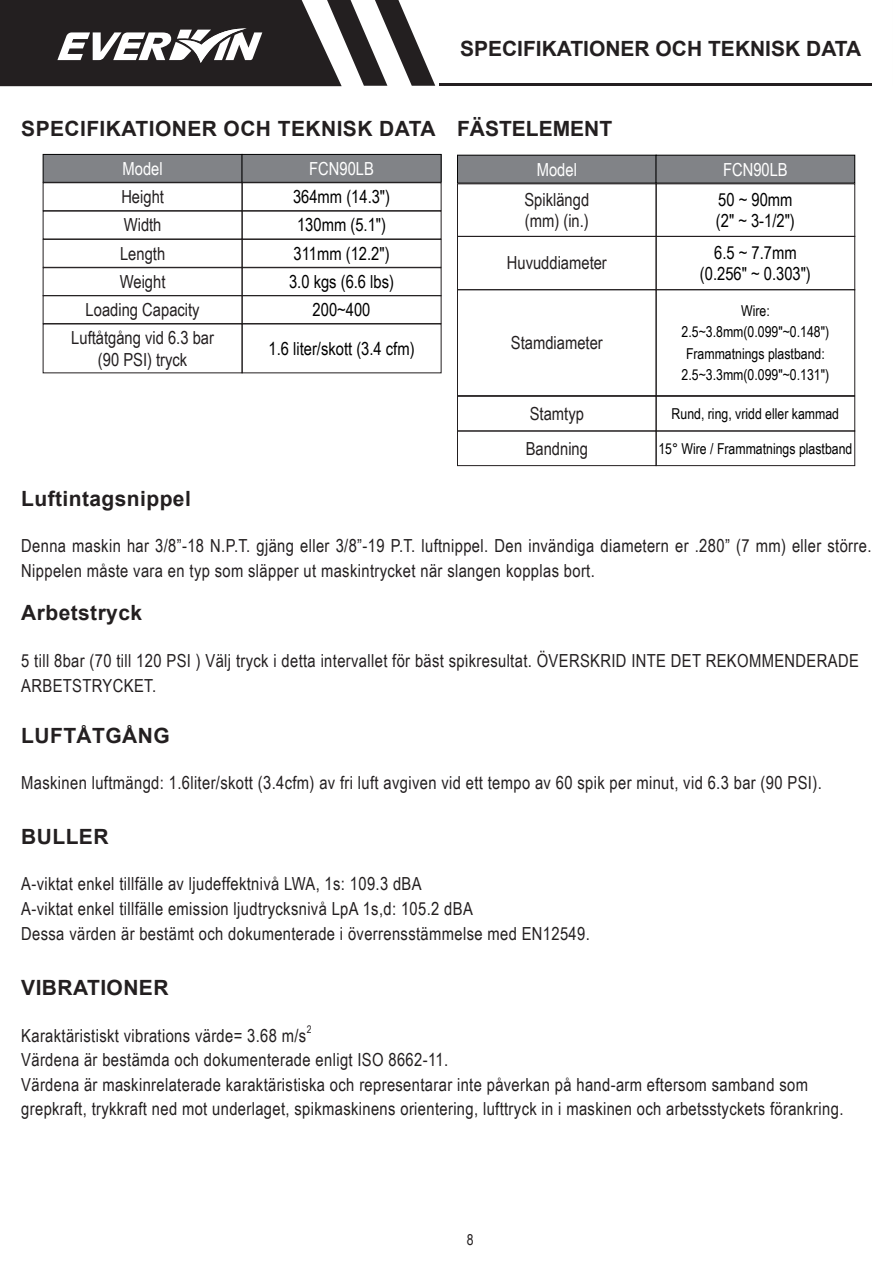
<style>
.page{position:relative;width:893px;height:1263px;background:#fff}
.page>*{position:absolute;margin:0;border:0;box-sizing:border-box;transform-origin:0 0}
.t1{font:700 21px "Arial";letter-spacing:.02em;color:#231f20}
.t2{font:700 21px "Arial";color:#231f20}
.t3{font:18px/24.6px "Arial Narrow";letter-spacing:.02em;color:#231f20}
.t4{font:18px "Arial Narrow";color:#000}
.t5{font:18px "Arial Narrow";color:#231f20}
.t6{font:18px "Arial Narrow";color:#fff}
.t7{font:15px/21.6px "Arial Narrow";color:#000}
.t8{font:15px "Arial Narrow";color:#231f20}
.t9{font:10.5px "Arial Narrow";color:#231f20}
</style>
<div class="page">
<div style="left:43px;top:154px;width:199px;height:28px;background:#818387"></div>
<div style="left:43px;top:154px;width:200px;height:29px;border:1px solid #030303"></div>
<div style="left:457px;top:155px;width:199px;height:28px;background:#818387"></div>
<div style="left:457px;top:155px;width:200px;height:28px;border:1px solid #030303"></div>
<div style="left:43px;top:182px;width:200px;height:29px;border:1px solid #231f20"></div>
<div style="left:457px;top:183px;width:200px;height:54px;border:1px solid #231f20"></div>
<div style="left:457px;top:289px;width:200px;height:107px;border:1px solid #231f20"></div>
<div style="left:457px;top:236px;width:200px;height:54px;border:1px solid #231f20"></div>
<div style="left:457px;top:396px;width:200px;height:35px;border:1px solid #231f20"></div>
<div style="left:457px;top:431px;width:200px;height:35px;border:1px solid #231f20"></div>
<div style="left:43px;top:239px;width:200px;height:29px;border:1px solid #231f20"></div>
<div style="left:43px;top:295px;width:200px;height:29px;border:1px solid #231f20"></div>
<div style="left:43px;top:267px;width:200px;height:29px;border:1px solid #231f20"></div>
<div style="left:242px;top:154px;width:199px;height:28px;background:#818387"></div>
<div style="left:242px;top:154px;width:199px;height:29px;border:1px solid #030303"></div>
<div style="left:656px;top:155px;width:199px;height:28px;background:#818387"></div>
<div style="left:656px;top:155px;width:199px;height:28px;border:1px solid #030303"></div>
<div style="left:242px;top:182px;width:199px;height:29px;border:1px solid #231f20"></div>
<div style="left:656px;top:183px;width:199px;height:54px;border:1px solid #231f20"></div>
<div style="left:656px;top:289px;width:199px;height:107px;border:1px solid #231f20"></div>
<div style="left:656px;top:236px;width:199px;height:54px;border:1px solid #231f20"></div>
<div style="left:656px;top:396px;width:199px;height:35px;border:1px solid #231f20"></div>
<div style="left:656px;top:431px;width:199px;height:35px;border:1px solid #231f20"></div>
<div style="left:242px;top:239px;width:199px;height:29px;border:1px solid #231f20"></div>
<div style="left:242px;top:295px;width:199px;height:29px;border:1px solid #231f20"></div>
<div style="left:242px;top:267px;width:199px;height:29px;border:1px solid #231f20"></div>
<svg style="left:0;top:0;width:435px;height:86px"></svg>
<hr style="left:439px;top:83px;width:433px;height:3px;background:#231f20">
<p class="t2" style="left:460px;top:34px;width:403px">SPECIFIKATIONER OCH TEKNISK DATA</p>
<p class="t1" style="left:21px;top:114px;width:416px">SPECIFIKATIONER OCH TEKNISK DATA</p>
<p class="t2" style="left:457px;top:114px;width:157px">FÄSTELEMENT</p>
<p class="t6" style="left:309px;top:155px;width:66px">FCN90LB</p>
<p class="t6" style="left:723px;top:156px;width:66px">FCN90LB</p>
<p class="t4" style="left:293px;top:184px;width:99px">364mm (14.3")</p>
<p class="t4" style="left:718px;top:186px;width:76px">50 ~ 90mm</p>
<p class="t4" style="left:716px;top:208px;width:80px">(2" ~ 3-1/2")</p>
<p class="t6" style="left:123px;top:155px;width:42px">Model</p>
<p class="t6" style="left:537px;top:156px;width:42px">Model</p>
<p class="t3" style="left:121px;top:184px;width:44px">Height</p>
<p class="t5" style="left:524px;top:186px;width:66px">Spiklängd</p>
<p class="t3" style="left:525px;top:208px;width:65px">(mm) (in.)</p>
<p class="t4" style="left:297px;top:212px;width:90px">130mm (5.1")</p>
<p class="t4" style="left:289px;top:269px;width:107px">3.0 kgs (6.6 lbs)</p>
<p class="t3" style="left:124px;top:212px;width:39px">Width</p>
<p class="t4" style="left:714px;top:239px;width:84px">6.5 ~ 7.7mm</p>
<p class="t4" style="left:700px;top:261px;width:113px">(0.256" ~ 0.303")</p>
<p class="t4" style="left:294px;top:240px;width:98px">311mm (12.2")</p>
<p class="t4" style="left:313px;top:296px;width:59px">200~400</p>
<p class="t3" style="left:120px;top:240px;width:47px">Length</p>
<p class="t5" style="left:86px;top:296px;width:116px">Loading Capacity</p>
<p class="t5" style="left:507px;top:250px;width:102px">Huvuddiameter</p>
<p class="t3" style="left:120px;top:269px;width:47px">Weight</p>
<p class="t5" style="left:71px;top:324px;width:144px">Luftåtgång vid 6.3 bar</p>
<p class="t5" style="left:98px;top:346px;width:91px">(90 PSI) tryck</p>
<p class="t7" style="left:741px;top:299px;width:30px">Wire:</p>
<p class="t7" style="left:682px;top:321px;width:149px">2.5~3.8mm(0.099"~0.148")<br>Frammatnings plastband:</p>
<p class="t7" style="left:682px;top:364px;width:149px">2.5~3.3mm(0.099"~0.131")</p>
<p class="t5" style="left:511px;top:330px;width:93px">Stamdiameter</p>
<p class="t4" style="left:269px;top:335px;width:148px">1.6 liter/skott (3.4 cfm)</p>
<p class="t5" style="left:530px;top:400px;width:56px">Stamtyp</p>
<p class="t5" style="left:526px;top:435px;width:64px">Bandning</p>
<p class="t7" style="left:672px;top:402px;width:169px">Rund, ring, vridd eller kammad</p>
<p class="t7" style="left:658px;top:437px;width:195px">15° Wire / Frammatnings plastband</p>
<p class="t1" style="left:21px;top:483px;width:171px">Luftintagsnippel</p>
<p class="t3" style="left:21px;top:533px;width:852px">Denna maskin har 3/8”-18 N.P.T. gjäng eller 3/8”-19 P.T. luftnippel. Den invändiga diametern er .280” (7 mm) eller större.<br>Nippelen måste vara en typ som släpper ut maskintrycket när slangen kopplas bort.</p>
<p class="t1" style="left:21px;top:598px;width:122px">Arbetstryck</p>
<p class="t3" style="left:21px;top:648px;width:839px">5 till 8bar (70 till 120 PSI ) Välj tryck i detta intervallet för bäst spikresultat. ÖVERSKRID INTE DET REKOMMENDERADE</p>
<p class="t3" style="left:21px;top:672px;width:136px">ARBETSTRYCKET.</p>
<p class="t1" style="left:21px;top:720px;width:150px">LUFTÅTGÅNG</p>
<p class="t3" style="left:21px;top:770px;width:802px">Maskinen luftmängd: 1.6liter/skott (3.4cfm) av fri luft avgiven vid ett tempo av 60 spik per minut, vid 6.3 bar (90 PSI).</p>
<p class="t1" style="left:21px;top:821px;width:89px">BULLER</p>
<p class="t3" style="left:21px;top:871px;width:402px">A-viktat enkel tillfälle av ljudeffektnivå LWA, 1s: 109.3 dBA</p>
<p class="t3" style="left:21px;top:895px;width:453px">A-viktat enkel tillfälle emission ljudtrycksnivå LpA 1s,d: 105.2 dBA</p>
<p class="t3" style="left:21px;top:920px;width:570px">Dessa värden är bestämt och dokumenterade i överrensstämmelse med EN12549.</p>
<p class="t1" style="left:21px;top:973px;width:149px">VIBRATIONER</p>
<p class="t3" style="left:21px;top:1022px;width:287px">Karaktäristiskt vibrations värde= 3.68 m/s</p>
<p class="t9" style="left:307px;top:1021px;width:6px">2</p>
<p class="t3" style="left:21px;top:1047px;width:428px">Värdena är bestämda och dokumenterade enligt ISO 8662-11.</p>
<p class="t3" style="left:21px;top:1071px;width:788px">Värdena är maskinrelaterade karaktäristiska och representarar inte påverkan på hand-arm eftersom samband som</p>
<p class="t3" style="left:21px;top:1096px;width:824px">grepkraft, trykkraft ned mot underlaget, spikmaskinens orientering, lufttryck in i maskinen och arbetsstyckets förankring.</p>
<p class="t8" style="left:467px;top:1228px;width:8px">8</p>
</div>
